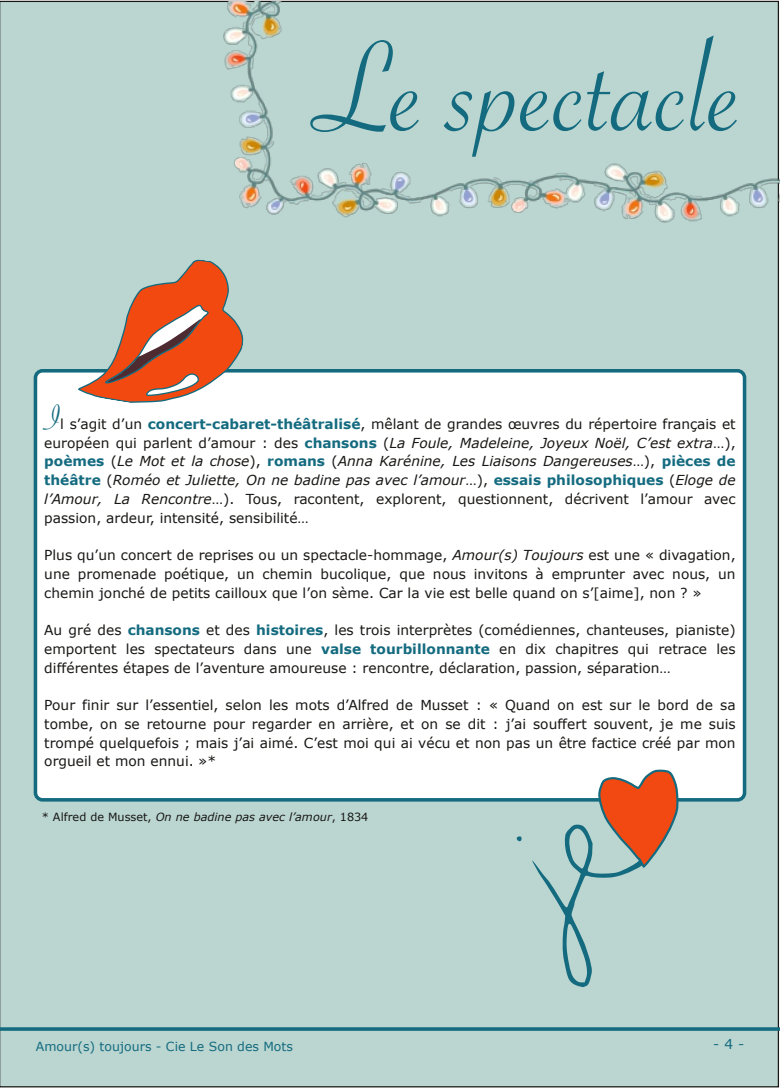
<style>
.page{position:relative;width:780px;height:1088px;background:#fff}
.page>*{position:absolute;margin:0;border:0;box-sizing:border-box;transform-origin:0 0}
.t1{font:137.5px "Savoye Let Plain";color:#146b7f}
.t2{font:37.5px "Savoye Let Plain";color:#146b7f}
.t3{font:13.75px/18.8px "Verdana";color:#181715;text-align:justify}
.t4{font:13.75px "Verdana";color:#146b7f}
.t5{font:12.5px "Verdana";color:#146b7f}
.t6{font:italic 11.25px "Verdana";color:#181715}
.s1{font-weight:700;color:#146b7f}
.s2{font-style:italic}
.s3{font-style:normal}
</style>
<div class="page">
<div style="left:0;top:1px;width:779px;height:1086px;background:#bbd6d1"></div>
<div style="left:35px;top:371px;width:709px;height:429px;background:#fff;border-radius:7px"></div>
<div style="left:34px;top:369px;width:712px;height:432px;border:4px solid #146b7f;border-radius:7px"></div>
<svg style="left:77px;top:244px;width:178px;height:159px;background:#cd9c85"></svg>
<svg style="left:516px;top:796px;width:162px;height:191px;background:#aecdca"></svg>
<svg style="left:598px;top:769px;width:80px;height:101px;background:#d08264"></svg>
<img style="left:213px;top:1px;width:567px;height:222px">
<svg style="left:0;top:1027px;width:780px;height:4px;background:#267687"></svg>
<h1 class="t1" style="left:312px;top:36px;width:433px">Le spectacle</h1>
<h2 class="t2" style="left:44px;top:403px;width:17px">I</h2>
<p class="t3" style="left:44px;top:414px;width:692px;text-indent:16px">l s’agit d’un <span class="s1">concert-cabaret-théâtralisé</span>, mêlant de grandes œuvres du répertoire français et européen qui parlent d’amour : des <span class="s1">chansons</span> (<span class="s2">La Foule, Madeleine, Joyeux Noël, C’est extra</span>…), <span class="s1">poèmes</span> (<span class="s2">Le Mot et la chose</span>), <span class="s1">romans</span> (<span class="s2">Anna Karénine, Les Liaisons Dangereuses</span>…), <span class="s1">pièces de théâtre</span> (<span class="s2">Roméo et Juliette, On ne badine pas avec l’amour</span>…), <span class="s1">essais philosophiques</span> (<span class="s2">Eloge de l’Amour, La Rencontre</span>…). Tous, racontent, explorent, questionnent, décrivent l’amour avec passion, ardeur, intensité, sensibilité…</p>
<p class="t3" style="left:44px;top:545px;width:692px">Plus qu’un concert de reprises ou un spectacle-hommage, <span class="s2">Amour(s) Toujours</span> est une « divagation, une promenade poétique, un chemin bucolique, que nous invitons à emprunter avec nous, un chemin jonché de petits cailloux que l’on sème. Car la vie est belle quand on s’[aime], non ? »</p>
<p class="t3" style="left:44px;top:620px;width:692px">Au gré des <span class="s1">chansons</span> et des <span class="s1">histoires</span>, les trois interprètes (comédiennes, chanteuses, pianiste) emportent les spectateurs dans une <span class="s1">valse tourbillonnante</span> en dix chapitres qui retrace les différentes étapes de l’aventure amoureuse : rencontre, déclaration, passion, séparation…</p>
<p class="t3" style="left:44px;top:695px;width:692px">Pour finir sur l’essentiel, selon les mots d’Alfred de Musset : « Quand on est sur le bord de sa tombe, on se retourne pour regarder en arrière, et on se dit : j’ai souffert souvent, je me suis trompé quelquefois ; mais j’ai aimé. C’est moi qui ai vécu et non pas un être factice créé par mon orgueil et mon ennui. »*</p>
<p class="t6" style="left:42px;top:810px;width:328px"><span class="s3">* Alfred de Musset,</span> On ne badine pas avec l’amour<span class="s3">, 1834</span></p>
<p class="t5" style="left:36px;top:1038px;width:258px">Amour(s) toujours - Cie Le Son des Mots</p>
<p class="t4" style="left:713px;top:1035px;width:32px">-4-</p>
</div>
